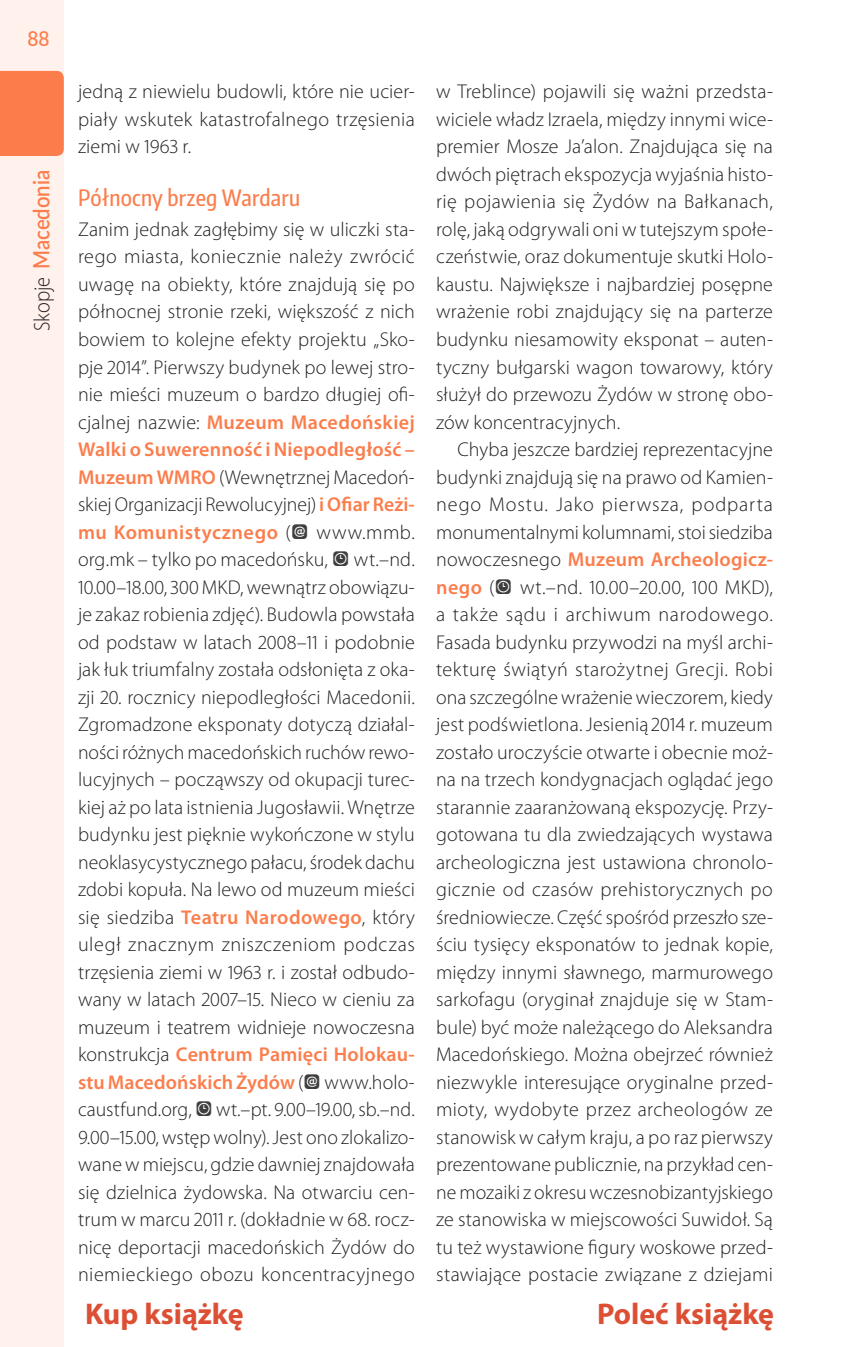
<style>
.page{position:relative;width:851px;height:1347px;background:#fff}
.page>*{position:absolute;margin:0;border:0;box-sizing:border-box;transform-origin:0 0}
.t1{font:700 30px "Myriad Pro";color:#dc4f34}
.t2{font:500 22.5px "Encode Sans Compressed";letter-spacing:.01em;color:#fb7d4c}
.t3{font:600 22.5px "Lato";color:#fb7d4c;scale:.9 1}
.t4{font:300 20px/27.5px "Myriad Pro";letter-spacing:.015em;color:#231f20;text-align:justify}
.t5{font:500 20px "Encode Sans Condensed";color:#fb7d4c}
.s1{font-family:"Myriad Pro";font-weight:300;color:#231f20}
.s2{font-weight:600;color:#fb7d4c}
.s3{font-family:"ikony";font-weight:400;color:#3e3e3f}
</style>
<div class="page">
<div style="left:0;top:0;width:64px;height:1346px;background:#fff1ec"></div>
<div style="left:0;top:71px;width:64px;height:85px;background:#fb7d4c"></div>
<p class="t5" style="left:28px;top:26px;width:24px">88</p>
<p class="t3" style="left:25px;top:331px;width:180px;rotate:-90deg"><span class="s1">Skopje</span> Macedonia</p>
<p class="t4" style="left:78px;top:78px;width:338px">jedną z niewielu budowli, które nie ucier&shy;piały wskutek katastrofalnego trzęsienia ziemi w 1963 r.</p>
<p class="t2" style="left:78px;top:183px;width:224px">Północny brzeg Wardaru</p>
<p class="t4" style="left:78px;top:215px;width:338px">Zanim jednak zagłębimy się w uliczki sta&shy;rego miasta, koniecznie należy zwrócić uwagę na obiekty, które znajdują się po północnej stronie rzeki, większość z nich bowiem to kolejne efekty projektu „Sko&shy;pje 2014”. Pierwszy budynek po lewej stro&shy;nie mieści muzeum o bardzo długiej ofi&shy;cjalnej nazwie: <span class="s2">Muzeum Macedońskiej Walki o Suwerenność i Niepodległość – Muzeum WMRO</span> (Wewnętrznej Macedoń&shy;skiej Organizacji Rewolucyjnej) <span class="s2">i Ofiar Reżi&shy;mu Komunistycznego</span> (<span class="s3">@</span> www.mmb. org.mk – tylko po macedońsku, <span class="s3">)</span> wt.–nd.<br>10.00–18.00, 300 MKD, wewnątrz obowiązu&shy;je zakaz robienia zdjęć). Budowla powstała od podstaw w latach 2008–11 i podobnie jak łuk triumfalny została odsłonięta z oka&shy;zji 20. rocznicy niepodległości Macedonii.<br>Zgromadzone eksponaty dotyczą działal&shy;ności różnych macedońskich ruchów rewo&shy;lucyjnych – począwszy od okupacji turec&shy;kiej aż po lata istnienia Jugosławii. Wnętrze budynku jest pięknie wykończone w stylu neoklasycystycznego pałacu, środek dachu zdobi kopuła. Na lewo od muzeum mieści się siedziba <span class="s2">Teatru Narodowego</span>, który uległ znacznym zniszczeniom podczas trzęsienia ziemi w 1963 r. i został odbudo&shy;wany w latach 2007–15. Nieco w cieniu za muzeum i teatrem widnieje nowoczesna konstrukcja <span class="s2">Centrum Pamięci Holokau&shy;stu Macedońskich Żydów</span> (<span class="s3">@</span> www.holo&shy;caustfund.org, <span class="s3">)</span> wt.–pt. 9.00–19.00, sb.–nd.<br>9.00–15.00, wstęp wolny). Jest ono zlokalizo&shy;wane w miejscu, gdzie dawniej znajdowała się dzielnica żydowska. Na otwarciu cen&shy;trum w marcu 2011 r. (dokładnie w 68. rocz&shy;nicę deportacji macedońskich Żydów do niemieckiego obozu koncentracyjnego</p>
<p class="t4" style="left:436px;top:78px;width:338px">w Treblince) pojawili się ważni przedsta&shy;wiciele władz Izraela, między innymi wice&shy;premier Mosze Ja’alon. Znajdująca się na dwóch piętrach ekspozycja wyjaśnia histo&shy;rię pojawienia się Żydów na Bałkanach, rolę, jaką odgrywali oni w tutejszym społe&shy;czeństwie, oraz dokumentuje skutki Holo&shy;kaustu. Największe i najbardziej posępne wrażenie robi znajdujący się na parterze budynku niesamowity eksponat – auten&shy;tyczny bułgarski wagon towarowy, który służył do przewozu Żydów w stronę obo&shy;zów koncentracyjnych.</p>
<p class="t4" style="left:436px;top:435px;width:338px;text-indent:21px">Chyba jeszcze bardziej reprezentacyjne budynki znajdują się na prawo od Kamien&shy;nego Mostu. Jako pierwsza, podparta monumentalnymi kolumnami, stoisiedziba nowoczesnego <span class="s2">Muzeum Archeologicz&shy;nego</span> (<span class="s3">)</span> wt.–nd. 10.00–20.00, 100 MKD), a także sądu i archiwum narodowego.<br>Fasada budynku przywodzi na myśl archi&shy;tekturę świątyń starożytnej Grecji. Robi ona szczególne wrażenie wieczorem, kiedy jest podświetlona. Jesienią 2014 r. muzeum zostało uroczyście otwarte i obecnie moż&shy;na na trzech kondygnacjach oglądać jego starannie zaaranżowaną ekspozycję. Przy&shy;gotowana tu dla zwiedzających wystawa archeologiczna jest ustawiona chronolo&shy;gicznie od czasów prehistorycznych po średniowiecze. Część spośród przeszło sze&shy;ściu tysięcy eksponatów to jednak kopie, między innymi sławnego, marmurowego sarkofagu (oryginał znajduje się w Stam&shy;bule) być może należącego do Aleksandra Macedońskiego. Można obejrzeć również niezwykle interesujące oryginalne przed&shy;mioty, wydobyte przez archeologów ze stanowisk w całym kraju, a po raz pierwszy prezentowane publicznie, na przykład cen&shy;ne mozaiki z okresu wczesnobizantyjskiego ze stanowiska w miejscowości Suwidoł. Są tu też wystawione figury woskowe przed&shy;stawiające postacie związane z dziejami</p>
<h1 class="t1" style="left:85px;top:1294px;width:160px">Kup książkę</h1>
<h1 class="t1" style="left:597px;top:1294px;width:178px">Poleć książkę</h1>
</div>
